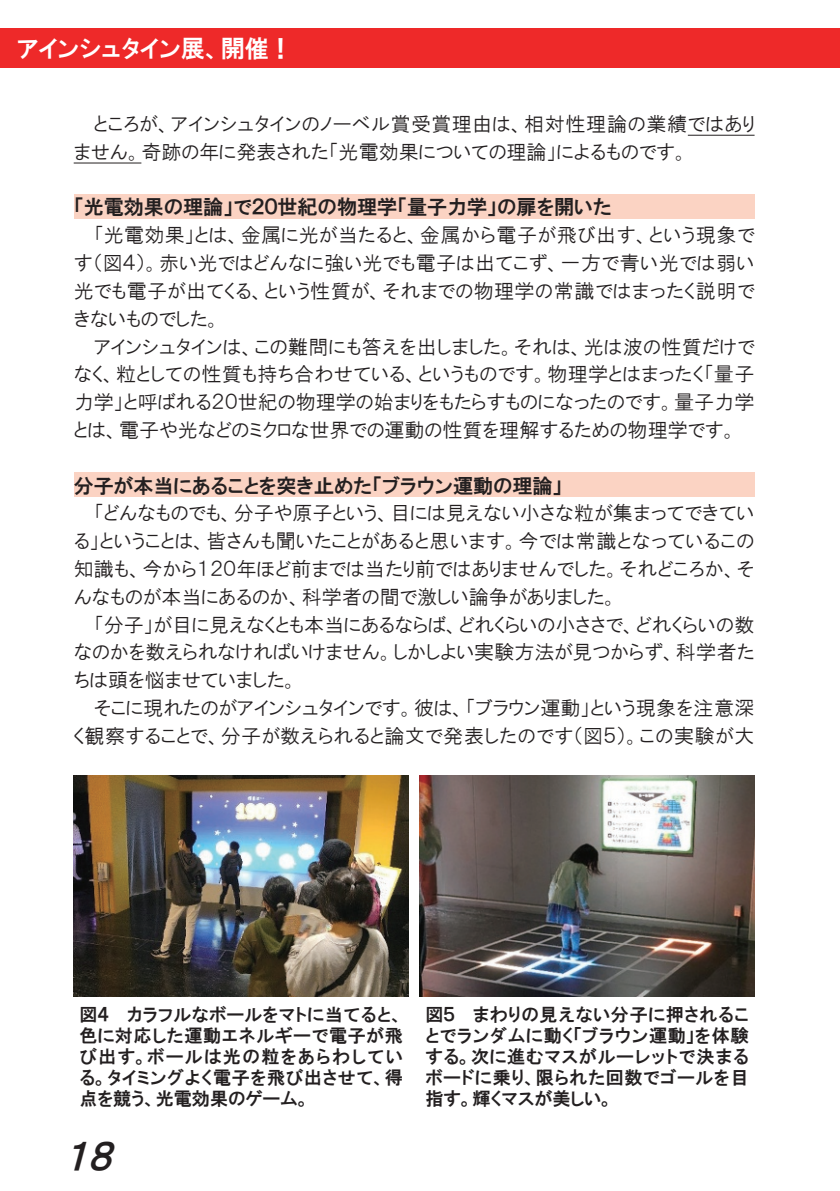
<style>
.page{position:relative;width:840px;height:1191px;background:#fff}
.page>*{position:absolute;margin:0;border:0;box-sizing:border-box;transform-origin:0 0}
.t1{font:italic 36px "Edi F uy 7 Yq Gc 1 SL7 C Xt 001 CID";color:#231f20}
.t2{font:24px "Edi F uy 7 Yq Gc 1 SL7 C Xt 001 CID";color:#fff}
.t3{font:20px/27.8px "Edi F uy 7 Yq Gc 1 SL7 C Xt 002 CID";color:#231f20;text-align:justify}
.t4{font:20px "Edi F uy 7 Yq Gc 1 SL7 C Xt 001 CID";color:#231f20}
.t5{font:18px/20.8px "Edi F uy 7 Yq Gc 1 SL7 C Xt 001 CID";letter-spacing:.04em;color:#231f20;text-align:justify}
</style>
<div class="page">
<img style="left:74px;top:776px;width:334px;height:221px">
<img style="left:419px;top:776px;width:335px;height:221px">
<hr style="left:687px;top:135px;width:67px;height:1px;background:#231f20">
<hr style="left:74px;top:163px;width:67px;height:1px;background:#231f20">
<div style="left:74px;top:195px;width:680px;height:24px;background:#fbd3c3"></div>
<div style="left:74px;top:473px;width:680px;height:24px;background:#fbd3c3"></div>
<div style="left:0;top:28px;width:839px;height:40px;background:#ee2929"></div>
<p class="t2" style="left:17px;top:37px;width:277px">アインシュタイン展、開催！</p>
<p class="t3" style="left:74px;top:110px;width:682px;text-indent:20px">ところが、アインシュタインのノーベル賞受賞理由は、相対性理論の業績ではありません。奇跡の年に発表された「光電効果についての理論」によるものです。</p>
<p class="t4" style="left:74px;top:197px;width:539px">「光電効果の理論」で２０世紀の物理学「量子力学」の扉を開いた</p>
<p class="t3" style="left:74px;top:221px;width:681px;text-indent:20px">「光電効果」とは、金属に光が当たると、金属から電子が飛び出す、という現象です（図４）。赤い光ではどんなに強い光でも電子は出てこず、一方で青い光では弱い光でも電子が出てくる、という性質が、それまでの物理学の常識ではまったく説明できないものでした。</p>
<p class="t3" style="left:74px;top:332px;width:681px;text-indent:20px">アインシュタインは、この難問にも答えを出しました。それは、光は波の性質だけでなく、粒としての性質も持ち合わせている、というものです。物理学とはまったく「量子力学」と呼ばれる２０世紀の物理学の始まりをもたらすものになったのです。量子力学とは、電子や光などのミクロな世界での運動の性質を理解するための物理学です。</p>
<p class="t4" style="left:74px;top:475px;width:490px">分子が本当にあることを突き止めた「ブラウン運動の理論」</p>
<p class="t3" style="left:74px;top:499px;width:682px;text-indent:20px">「どんなものでも、分子や原子という、目には見えない小さな粒が集まってできている」ということは、皆さんも聞いたことがあると思います。今では常識となっているこの知識も、今から１２０年ほど前までは当たり前ではありませんでした。それどころか、そんなものが本当にあるのか、科学者の間で激しい論争がありました。</p>
<p class="t3" style="left:74px;top:610px;width:682px;text-indent:20px">「分子」が目に見えなくとも本当にあるならば、どれくらいの小ささで、どれくらいの数なのかを数えられなければいけません。しかしよい実験方法が見つからず、科学者たちは頭を悩ませていました。</p>
<p class="t3" style="left:74px;top:694px;width:681px;text-align:right">そこに現れたのがアインシュタインです。彼は、「ブラウン運動」という現象を注意深<br>く観察することで、分子が数えられると論文で発表したのです（図５）。この実験が大</p>
<p class="t5" style="left:79px;top:1004px;width:325px">図４ カラフルなボールをマトに当てると、色に対応した運動エネルギーで電子が飛び出す。ボールは光の粒をあらわしている。タイミングよく電子を飛び出させて、得点を競う、光電効果のゲーム。</p>
<p class="t5" style="left:425px;top:1004px;width:325px">図５ まわりの見えない分子に押されることでランダムに動く「ブラウン運動」を体験する。次に進むマスがルーレットで決まるボードに乗り、限られた回数でゴールを目指す。輝くマスが美しい。</p>
<h1 class="t1" style="left:65px;top:1138px;width:57px">１８</h1>
</div>
